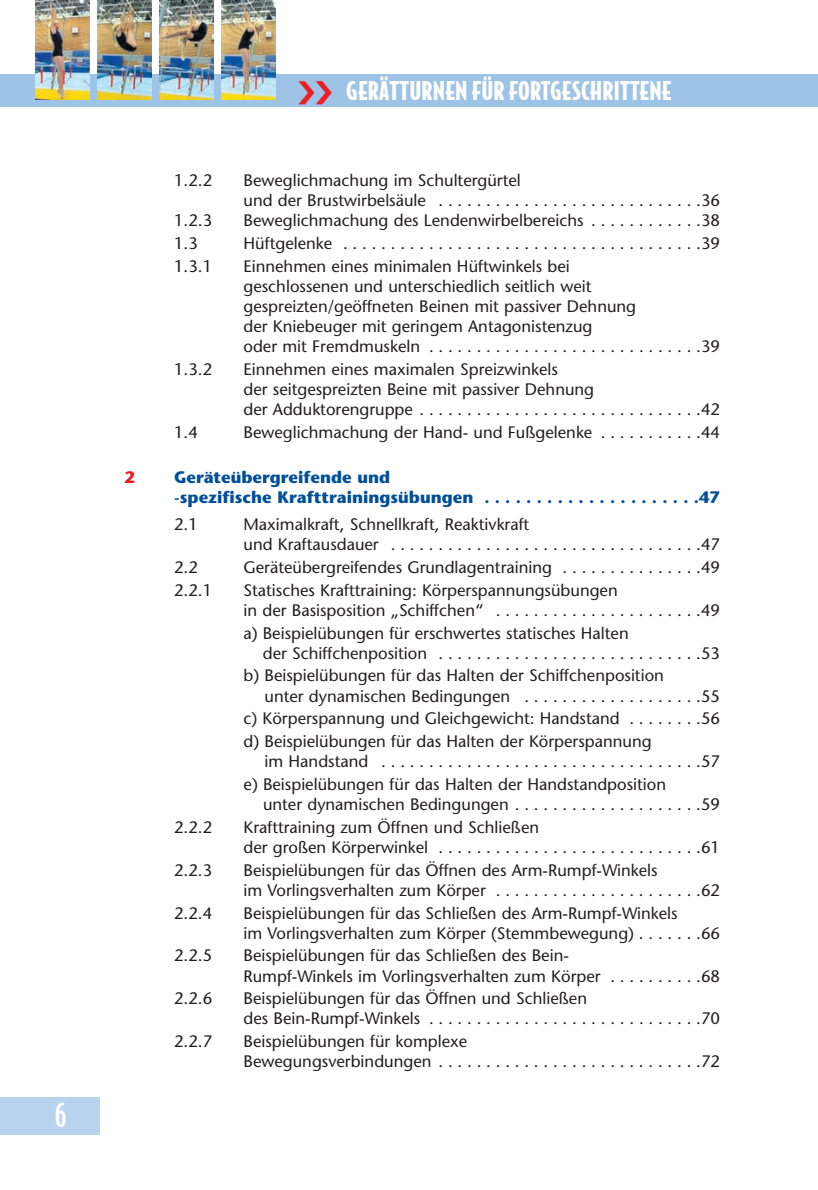
<style>
.page{position:relative;width:818px;height:1190px;background:#fff}
.page>*{position:absolute;margin:0;border:0;box-sizing:border-box;transform-origin:0 0}
.t1{font:500 31.5px "Bodega Sans";color:#fff}
.t2{font:900 24.5px "Bodega Sans";letter-spacing:.01em;color:#fff}
.t3{font:16.62px/20.1px "Stone Sans";color:#231f20}
.t4{font:700 16.62px/20.1px "Stone Sans";color:#014e99}
.t5{font:700 16.62px "Stone Sans";color:#ee1d23}
</style>
<div class="page">
<div style="left:0;top:75px;width:817px;height:32px;background:#9dc3e6"></div>
<img style="left:35px;top:0;width:55px;height:99px">
<img style="left:97px;top:0;width:55px;height:99px">
<img style="left:159px;top:0;width:55px;height:99px">
<img style="left:221px;top:0;width:55px;height:99px">
<div style="left:0;top:1096px;width:100px;height:38px;background:#b7d3ed"></div>
<h1 class="t1" style="left:55px;top:1102px;width:13px">6</h1>
<h2 class="t2" style="left:346px;top:81px;width:327px">GERÄTTURNEN FÜR FORTGESCHRITTENE</h2>
<p class="t3" style="left:174px;top:172px;width:40px">1.2.2</p>
<p class="t3" style="left:243px;top:172px;width:478px">Beweglichmachung im Schultergürtel<br>und der Brustwirbelsäule . . . . . . . . . . . . . . . . . . . . . . . . . . . .36</p>
<p class="t3" style="left:174px;top:212px;width:40px">1.2.3</p>
<p class="t3" style="left:243px;top:212px;width:478px">Beweglichmachung des Lendenwirbelbereichs . . . . . . . . . . . .38</p>
<p class="t3" style="left:174px;top:235px;width:25px">1.3</p>
<p class="t3" style="left:243px;top:235px;width:478px">Hüftgelenke . . . . . . . . . . . . . . . . . . . . . . . . . . . . . . . . . . . . . .39</p>
<p class="t3" style="left:174px;top:258px;width:40px">1.3.1</p>
<p class="t3" style="left:243px;top:258px;width:478px">Einnehmen eines minimalen Hüftwinkels bei<br>geschlossenen und unterschiedlich seitlich weit gespreizten/geöffneten Beinen mit passiver Dehnung<br>der Kniebeuger mit geringem Antagonistenzug<br>oder mit Fremdmuskeln . . . . . . . . . . . . . . . . . . . . . . . . . . . . .39</p>
<p class="t3" style="left:174px;top:361px;width:40px">1.3.2</p>
<p class="t3" style="left:243px;top:361px;width:478px">Einnehmen eines maximalen Spreizwinkels<br>der seitgespreizten Beine mit passiver Dehnung<br>der Adduktorengruppe . . . . . . . . . . . . . . . . . . . . . . . . . . . . . .42</p>
<p class="t3" style="left:174px;top:424px;width:25px">1.4</p>
<p class="t3" style="left:243px;top:424px;width:478px">Beweglichmachung der Hand- und Fußgelenke . . . . . . . . . . .44</p>
<p class="t5" style="left:124px;top:470px;width:12px">2</p>
<p class="t4" style="left:174px;top:468px;width:547px">Geräteübergreifende und<br>-spezifische Krafttrainingsübungen . . . . . . . . . . . . . . . . . . . . .47</p>
<p class="t3" style="left:174px;top:516px;width:25px">2.1</p>
<p class="t3" style="left:243px;top:516px;width:478px">Maximalkraft, Schnellkraft, Reaktivkraft<br>und Kraftausdauer . . . . . . . . . . . . . . . . . . . . . . . . . . . . . . . . .47</p>
<p class="t3" style="left:174px;top:559px;width:25px">2.2</p>
<p class="t3" style="left:243px;top:559px;width:478px">Geräteübergreifendes Grundlagentraining . . . . . . . . . . . . . . .49</p>
<p class="t3" style="left:174px;top:581px;width:40px">2.2.1</p>
<p class="t3" style="left:243px;top:581px;width:478px">Statisches Krafttraining: Körperspannungsübungen<br>in der Basisposition „Schiffchen“ . . . . . . . . . . . . . . . . . . . . . .49</p>
<p class="t3" style="left:263px;top:624px;width:459px;text-indent:-19px">a) Beispielübungen für erschwertes statisches Halten<br>der Schiffchenposition . . . . . . . . . . . . . . . . . . . . . . . . . . . .53</p>
<p class="t3" style="left:264px;top:667px;width:457px;text-indent:-21px">b) Beispielübungen für das Halten der Schiffchenposition<br>unter dynamischen Bedingungen . . . . . . . . . . . . . . . . . . .55</p>
<p class="t3" style="left:243px;top:709px;width:478px;line-height:22.8px">c) Körperspannung und Gleichgewicht: Handstand . . . . . . . .56 d) Beispielübungen für das Halten der Körperspannung</p>
<p class="t3" style="left:243px;top:751px;width:478px;line-height:22.8px;text-indent:21px">im Handstand . . . . . . . . . . . . . . . . . . . . . . . . . . . . . . . . . .57 e) Beispielübungen für das Halten der Handstandposition</p>
<p class="t3" style="left:263px;top:796px;width:458px">unter dynamischen Bedingungen . . . . . . . . . . . . . . . . . . . .59</p>
<p class="t3" style="left:174px;top:818px;width:40px">2.2.2</p>
<p class="t3" style="left:243px;top:818px;width:478px">Krafttraining zum Öffnen und Schließen<br>der großen Körperwinkel . . . . . . . . . . . . . . . . . . . . . . . . . . . .61</p>
<p class="t3" style="left:174px;top:861px;width:40px">2.2.3</p>
<p class="t3" style="left:243px;top:861px;width:478px">Beispielübungen für das Öffnen des Arm-Rumpf-Winkels<br>im Vorlingsverhalten zum Körper . . . . . . . . . . . . . . . . . . . . . .62</p>
<p class="t3" style="left:174px;top:904px;width:40px">2.2.4</p>
<p class="t3" style="left:243px;top:904px;width:478px">Beispielübungen für das Schließen des Arm-Rumpf-Winkels<br>im Vorlingsverhalten zum Körper (Stemmbewegung) . . . . . . .66</p>
<p class="t3" style="left:174px;top:947px;width:40px">2.2.5</p>
<p class="t3" style="left:243px;top:947px;width:478px">Beispielübungen für das Schließen des Bein-<br>Rumpf-Winkels im Vorlingsverhalten zum Körper . . . . . . . . . .68</p>
<p class="t3" style="left:174px;top:990px;width:40px">2.2.6</p>
<p class="t3" style="left:243px;top:990px;width:478px">Beispielübungen für das Öffnen und Schließen<br>des Bein-Rumpf-Winkels . . . . . . . . . . . . . . . . . . . . . . . . . . . . .70</p>
<p class="t3" style="left:174px;top:1033px;width:40px">2.2.7</p>
<p class="t3" style="left:243px;top:1033px;width:478px">Beispielübungen für komplexe<br>Bewegungsverbindungen . . . . . . . . . . . . . . . . . . . . . . . . . . . .72</p>
</div>
